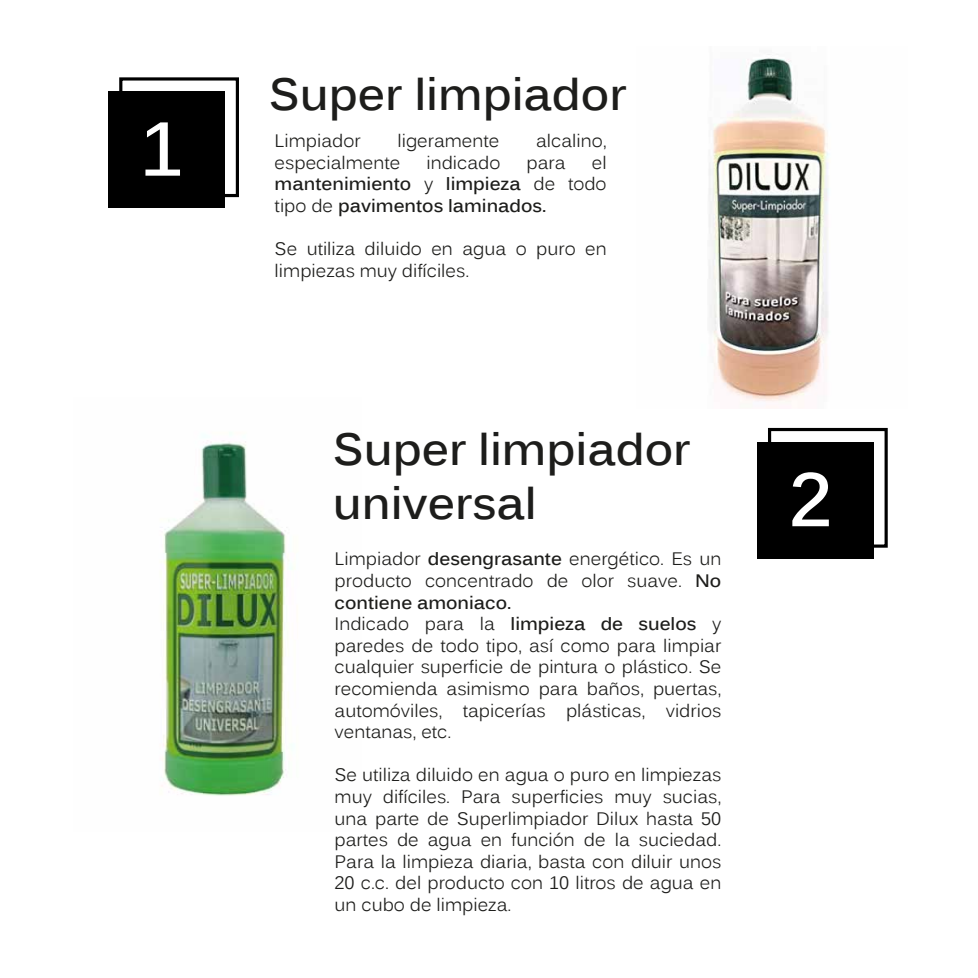
<style>
.page{position:relative;width:978px;height:978px;background:#fff}
.page>*{position:absolute;margin:0;border:0;box-sizing:border-box;transform-origin:0 0}
.t1{font:700 75px "Kalinga";color:#fff}
.t2{font:700 45px/54px "Kalinga";color:#1d1d1b}
.t3{font:18px/21.6px "Kalinga";color:#1d1d1b}
.t4{font:700 18px/21.6px "Kalinga";color:#1d1d1b;text-align:justify}
.s1{font-weight:400}
.s2{font-weight:700}
</style>
<div class="page">
<img style="left:162px;top:436px;width:129px;height:360px">
<img style="left:709px;top:54px;width:120px;height:348px">
<div style="left:119px;top:77px;width:120px;height:120px;border:3px solid #000"></div>
<div style="left:108px;top:92px;width:117px;height:116px;background:#000"></div>
<div style="left:768px;top:428px;width:120px;height:120px;border:3px solid #000"></div>
<div style="left:757px;top:442px;width:116px;height:117px;background:#000"></div>
<h2 class="t2" style="left:269px;top:71px;width:359px">Super limpiador</h2>
<h1 class="t1" style="left:140px;top:100px;width:45px">1</h1>
<p class="t3" style="left:275px;top:132px;width:88px">Limpiador</p>
<p class="t3" style="left:397px;top:132px;width:103px">ligeramente</p>
<p class="t3" style="left:536px;top:132px;width:72px">alcalino,</p>
<p class="t4" style="left:275px;top:153px;width:333px;text-indent:317px"><span class="s1">el </span>mantenimiento <span class="s1">y</span> limpieza <span class="s1">de todo tipo de</span> pavimentos laminados.</p>
<p class="t3" style="left:275px;top:240px;width:334px">Se utiliza diluido en agua o puro en limpiezas muy difíciles.</p>
<p class="t3" style="left:275px;top:153px;width:127px">especialmente</p>
<p class="t3" style="left:426px;top:153px;width:76px">indicado</p>
<p class="t3" style="left:527px;top:153px;width:41px">para</p>
<h2 class="t2" style="left:333px;top:426px;width:359px">Super limpiador universal</h2>
<p class="t3" style="left:335px;top:550px;width:388px">Limpiador <span class="s2">desengrasante</span> energético. Es un producto concentrado de olor suave. <span class="s2">No contiene amoniaco.<br></span>Indicado para la <span class="s2">limpieza de suelos</span> y paredes de todo tipo, así como para limpiar cualquier superficie de pintura o plástico. Se recomienda asimismo para baños, puertas, automóviles, tapicerías plásticas, vidrios ventanas, etc.</p>
<p class="t3" style="left:335px;top:766px;width:388px;text-align:justify">Se utiliza diluido en agua o puro en limpiezas muy difíciles. Para superficies muy sucias, una parte de Superlimpiador Dilux hasta 50 partes de agua en función de la suciedad.<br>Para la limpieza diaria, basta con diluir unos 20 c.c. del producto con 10 litros de agua en un cubo de limpieza.</p>
<h1 class="t1" style="left:789px;top:451px;width:45px">2</h1>
</div>
